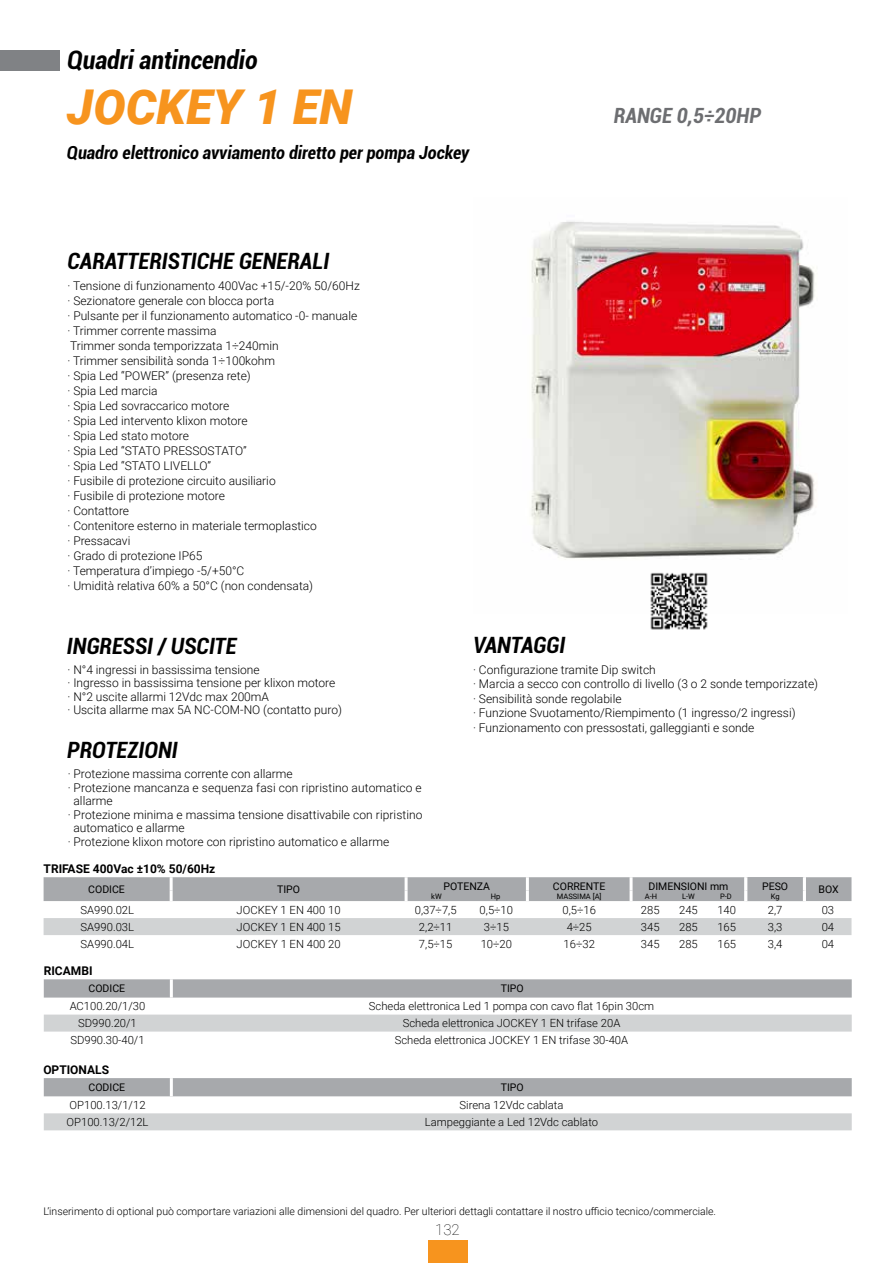
<style>
.page{position:relative;width:893px;height:1263px;background:#fff}
.page>*{position:absolute;margin:0;border:0;box-sizing:border-box;transform-origin:0 0}
.t1{font:italic 900 48px "Roboto";color:#f7941e}
.t2{font:italic 700 condensed 25.5px "Roboto";color:#000}
.t3{font:italic 700 condensed 22.5px "Roboto";color:#000}
.t4{font:italic 700 condensed 21px "Roboto";color:#6d6e71}
.t5{font:italic 700 condensed 18px "Roboto";color:#000}
.t6{font:100 15px "Roboto";color:#000}
.t7{font:300 12px/15px "Roboto";color:#000}
.t8{font:700 12px "Roboto";color:#000}
.t9{font:300 11.25px "Roboto";color:#000}
.t10{font:300 10.5px "Roboto";color:#000}
.t11{font:10.5px "Roboto";color:#000}
.t12{font:7.5px "Roboto";color:#000}
</style>
<div class="page">
<img style="left:531px;top:221px;width:285px;height:338px">
<div style="left:44px;top:918px;width:807px;height:17px;background:#d1d3d4"></div>
<div style="left:44px;top:877px;width:807px;height:24px;background:#a7a9ac"></div>
<div style="left:428px;top:1240px;width:39px;height:23px;background:#f7941e"></div>
<div style="left:0;top:50px;width:60px;height:20px;background:#808285"></div>
<div style="left:44px;top:1078px;width:808px;height:18px;background:#a7a9ac"></div>
<div style="left:44px;top:1113px;width:808px;height:17px;background:#d1d3d4"></div>
<hr style="left:170px;top:1078px;width:3px;height:18px;background:#fff">
<div style="left:44px;top:979px;width:808px;height:18px;background:#a7a9ac"></div>
<div style="left:44px;top:1014px;width:808px;height:17px;background:#d1d3d4"></div>
<hr style="left:170px;top:979px;width:3px;height:18px;background:#fff">
<img style="left:650px;top:572px;width:58px;height:58px">
<h2 class="t2" style="left:67px;top:42px;width:192px">Quadri antincendio</h2>
<h1 class="t1" style="left:67px;top:74px;width:287px">JOCKEY 1 EN</h1>
<h3 class="t5" style="left:67px;top:140px;width:404px">Quadro elettronico avviamento diretto per pompa Jockey</h3>
<h3 class="t3" style="left:67px;top:245px;width:263px">CARATTERISTICHE GENERALI</h3>
<p class="t7" style="left:67px;top:278px;width:294px">· Tensione di funzionamento 400Vac +15/-20% 50/60Hz · Sezionatore generale con blocca porta<br>· Pulsante per il funzionamento automatico -0- manuale · Trimmer corrente massima<br>Trimmer sonda temporizzata 1÷240min<br>· Trimmer sensibilità sonda 1÷100kohm<br>· Spia Led “POWER” (presenza rete)<br>· Spia Led marcia<br>· Spia Led sovraccarico motore<br>· Spia Led intervento klixon motore<br>· Spia Led stato motore<br>· Spia Led “STATO PRESSOSTATO”<br>· Spia Led “STATO LIVELLO”<br>· Fusibile di protezione circuito ausiliario<br>· Fusibile di protezione motore<br>· Contattore<br>· Contenitore esterno in materiale termoplastico<br>· Pressacavi<br>· Grado di protezione IP65<br>· Temperatura d’impiego -5/+50°C<br>· Umidità relativa 60% a 50°C (non condensata)</p>
<h3 class="t3" style="left:67px;top:630px;width:171px">INGRESSI / USCITE</h3>
<h3 class="t3" style="left:473px;top:629px;width:94px">VANTAGGI</h3>
<h3 class="t4" style="left:614px;top:101px;width:149px">RANGE 0,5÷20HP</h3>
<p class="t7" style="left:67px;top:662px;width:276px;line-height:13.5px">· N°4 ingressi in bassissima tensione<br>· Ingresso in bassissima tensione per klixon motore<br>· N°2 uscite allarmi 12Vdc max 200mA<br>· Uscita allarme max 5A NC-COM-NO (contatto puro)</p>
<h3 class="t3" style="left:67px;top:734px;width:112px">PROTEZIONI</h3>
<p class="t7" style="left:68px;top:766px;width:226px">· Protezione massima corrente con allarme</p>
<p class="t7" style="left:68px;top:779px;width:356px">· Protezione mancanza e sequenza fasi con ripristino automatico e</p>
<p class="t7" style="left:74px;top:793px;width:41px">allarme</p>
<p class="t7" style="left:68px;top:806px;width:356px">· Protezione minima e massima tensione disattivabile con ripristino</p>
<p class="t7" style="left:74px;top:820px;width:113px">automatico e allarme</p>
<p class="t7" style="left:68px;top:833px;width:323px">· Protezione klixon motore con ripristino automatico e allarme</p>
<p class="t8" style="left:44px;top:860px;width:173px">TRIFASE 400Vac ±10% 50/60Hz</p>
<p class="t7" style="left:473px;top:662px;width:347px;line-height:14.5px">· Configurazione tramite Dip switch<br>· Marcia a secco con controllo di livello (3 o 2 sonde temporizzate) · Sensibilità sonde regolabile<br>· Funzione Svuotamento/Riempimento (1 ingresso/2 ingressi)<br>· Funzionamento con pressostati, galleggianti e sonde</p>
<p class="t11" style="left:88px;top:882px;width:38px">CODICE</p>
<p class="t11" style="left:277px;top:882px;width:24px">TIPO</p>
<p class="t11" style="left:443px;top:879px;width:48px">POTENZA</p>
<p class="t11" style="left:553px;top:879px;width:54px">CORRENTE</p>
<p class="t11" style="left:648px;top:879px;width:82px">DIMENSIONI mm</p>
<p class="t11" style="left:762px;top:879px;width:28px">PESO</p>
<p class="t12" style="left:771px;top:891px;width:10px">Kg</p>
<p class="t12" style="left:431px;top:891px;width:12px">kW</p>
<p class="t12" style="left:491px;top:891px;width:11px">Hp</p>
<p class="t12" style="left:557px;top:891px;width:46px">MASSIMA [A]</p>
<p class="t12" style="left:645px;top:891px;width:14px">A-H</p>
<p class="t12" style="left:682px;top:891px;width:14px">L-W</p>
<p class="t12" style="left:720px;top:891px;width:13px">P-D</p>
<p class="t11" style="left:819px;top:882px;width:22px">BOX</p>
<p class="t9" style="left:81px;top:902px;width:55px">SA990.02L</p>
<p class="t9" style="left:237px;top:902px;width:106px">JOCKEY 1 EN 400 10</p>
<p class="t9" style="left:415px;top:902px;width:43px">0,37÷7,5</p>
<p class="t9" style="left:480px;top:902px;width:35px">0,5÷10</p>
<p class="t9" style="left:562px;top:902px;width:35px">0,5÷16</p>
<p class="t9" style="left:641px;top:902px;width:20px">285</p>
<p class="t9" style="left:679px;top:902px;width:20px">245</p>
<p class="t9" style="left:717px;top:902px;width:20px">140</p>
<p class="t9" style="left:768px;top:902px;width:16px">2,7</p>
<p class="t9" style="left:822px;top:902px;width:14px">03</p>
<p class="t9" style="left:81px;top:919px;width:55px">SA990.03L</p>
<p class="t9" style="left:237px;top:919px;width:106px">JOCKEY 1 EN 400 15</p>
<p class="t9" style="left:419px;top:919px;width:35px">2,2÷11</p>
<p class="t9" style="left:484px;top:919px;width:27px">3÷15</p>
<p class="t9" style="left:567px;top:919px;width:27px">4÷25</p>
<p class="t9" style="left:641px;top:919px;width:20px">345</p>
<p class="t9" style="left:679px;top:919px;width:20px">285</p>
<p class="t9" style="left:717px;top:919px;width:20px">165</p>
<p class="t9" style="left:768px;top:919px;width:16px">3,3</p>
<p class="t9" style="left:822px;top:919px;width:14px">04</p>
<p class="t9" style="left:81px;top:936px;width:55px">SA990.04L</p>
<p class="t9" style="left:237px;top:936px;width:106px">JOCKEY 1 EN 400 20</p>
<p class="t9" style="left:419px;top:936px;width:35px">7,5÷15</p>
<p class="t9" style="left:481px;top:936px;width:33px">10÷20</p>
<p class="t9" style="left:564px;top:936px;width:33px">16÷32</p>
<p class="t9" style="left:641px;top:936px;width:20px">345</p>
<p class="t9" style="left:679px;top:936px;width:20px">285</p>
<p class="t9" style="left:717px;top:936px;width:20px">165</p>
<p class="t9" style="left:768px;top:936px;width:16px">3,4</p>
<p class="t9" style="left:822px;top:936px;width:14px">04</p>
<p class="t8" style="left:44px;top:963px;width:50px">RICAMBI</p>
<p class="t11" style="left:89px;top:981px;width:38px">CODICE</p>
<p class="t11" style="left:501px;top:981px;width:24px">TIPO</p>
<p class="t9" style="left:70px;top:998px;width:77px">AC100.20/1/30</p>
<p class="t9" style="left:369px;top:998px;width:287px">Scheda elettronica Led 1 pompa con cavo flat 16pin 30cm</p>
<p class="t9" style="left:78px;top:1015px;width:60px">SD990.20/1</p>
<p class="t9" style="left:403px;top:1015px;width:219px">Scheda elettronica JOCKEY 1 EN trifase 20A</p>
<p class="t9" style="left:70px;top:1032px;width:76px">SD990.30-40/1</p>
<p class="t9" style="left:395px;top:1032px;width:235px">Scheda elettronica JOCKEY 1 EN trifase 30-40A</p>
<p class="t8" style="left:43px;top:1061px;width:67px">OPTIONALS</p>
<p class="t11" style="left:89px;top:1080px;width:38px">CODICE</p>
<p class="t11" style="left:501px;top:1080px;width:24px">TIPO</p>
<p class="t9" style="left:70px;top:1097px;width:78px">OP100.13/1/12</p>
<p class="t9" style="left:460px;top:1097px;width:105px">Sirena 12Vdc cablata</p>
<p class="t9" style="left:67px;top:1114px;width:83px">OP100.13/2/12L</p>
<p class="t9" style="left:425px;top:1114px;width:175px">Lampeggiante a Led 12Vdc cablato</p>
<p class="t10" style="left:44px;top:1204px;width:674px">L’inserimento di optional può comportare variazioni alle dimensioni del quadro. Per ulteriori dettagli contattare il nostro ufficio tecnico/commerciale.</p>
<p class="t6" style="left:435px;top:1219px;width:26px">132</p>
</div>
